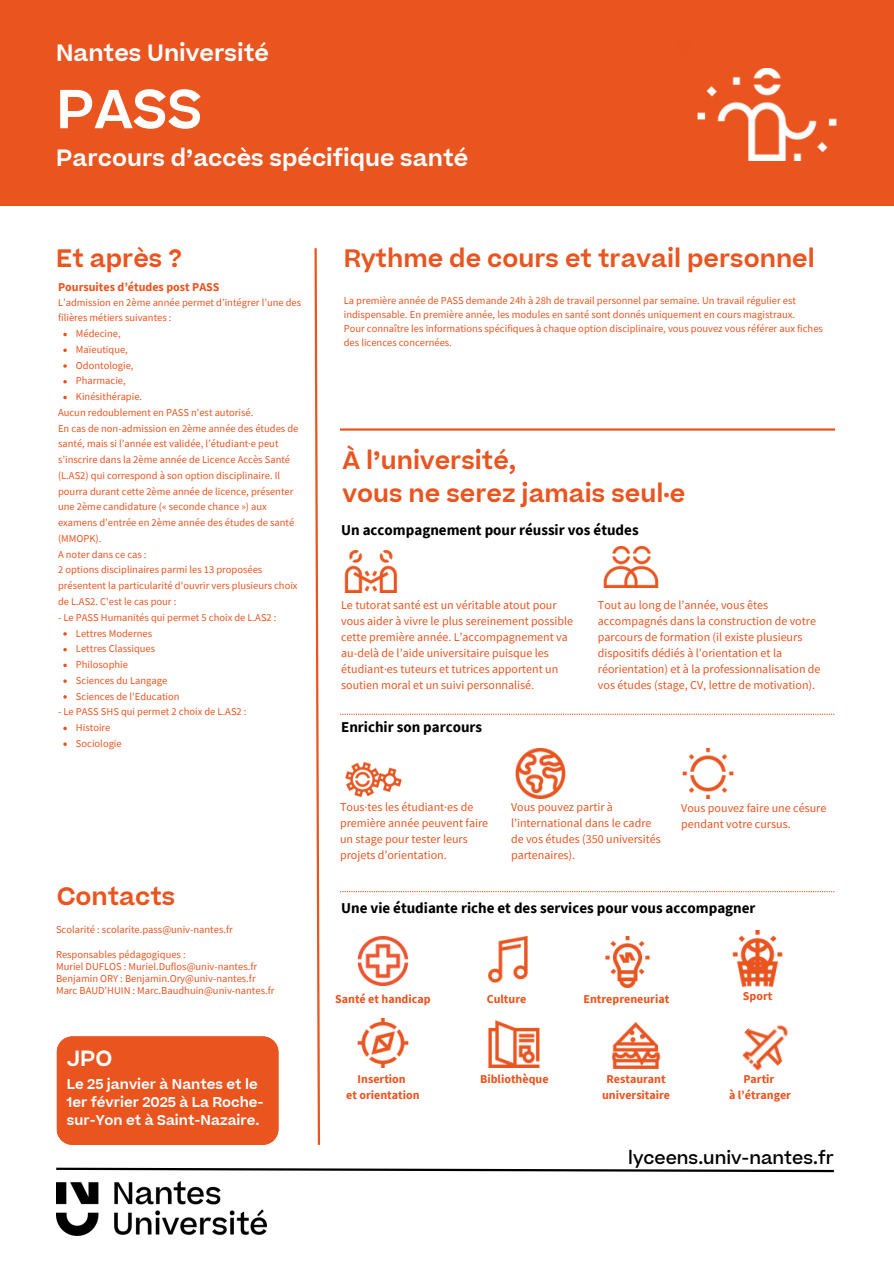
<style>
.page{position:relative;width:894px;height:1264px;background:#fff}
.page>*{position:absolute;margin:0;border:0;box-sizing:border-box;transform-origin:0 0}
.t1{font:600 52.5px "Beatrice";color:#fff}
.t2{font:600 24px/32.7px "Beatrice";color:#ea541f}
.t3{font:600 22.5px "Beatrice";color:#fff}
.t4{font:600 21px "Beatrice";color:#fff}
.t5{font:500 17.4px "Beatrice";color:#000}
.t6{font:700 15px "Source Sans Pro";color:#000}
.t7{font:600 13.5px/18px "Beatrice";color:#fff}
.t8{font:12px/16px "Source Sans Pro";color:#ea541f}
.t9{font:700 12px/16px "Source Sans Pro";color:#ea541f;text-align:center}
.t10{font:10.5px/15.8px "Source Sans Pro";color:#ea541f}
</style>
<div class="page">
<svg style="left:314px;top:248px;width:7px;height:897px"></svg>
<div style="left:0;top:0;width:893px;height:205px;background:#ea541f"></div>
<img style="left:697px;top:69px;width:140px;height:92px">
<img style="left:56px;top:1181px;width:211px;height:54px">
<svg style="left:56px;top:1167px;width:778px;height:6px"></svg>
<div style="left:57px;top:1036px;width:221px;height:108px;background:#ea541f"></div>
<svg style="left:63px;top:333px;width:4px;height:3px"></svg>
<svg style="left:63px;top:348px;width:4px;height:4px"></svg>
<svg style="left:63px;top:364px;width:4px;height:4px"></svg>
<svg style="left:63px;top:380px;width:4px;height:3px"></svg>
<svg style="left:63px;top:396px;width:4px;height:3px"></svg>
<svg style="left:63px;top:632px;width:4px;height:3px"></svg>
<svg style="left:63px;top:648px;width:4px;height:3px"></svg>
<svg style="left:63px;top:663px;width:4px;height:4px"></svg>
<svg style="left:63px;top:679px;width:4px;height:4px"></svg>
<svg style="left:63px;top:695px;width:4px;height:3px"></svg>
<svg style="left:63px;top:726px;width:4px;height:4px"></svg>
<svg style="left:63px;top:742px;width:4px;height:4px"></svg>
<img style="left:682px;top:748px;width:52px;height:50px">
<img style="left:357px;top:936px;width:52px;height:49px">
<img style="left:488px;top:1020px;width:52px;height:47px">
<img style="left:515px;top:748px;width:51px;height:50px">
<img style="left:345px;top:762px;width:57px;height:34px">
<img style="left:742px;top:1025px;width:46px;height:46px">
<img style="left:732px;top:930px;width:51px;height:57px">
<img style="left:357px;top:1018px;width:52px;height:49px">
<img style="left:611px;top:1022px;width:50px;height:46px">
<img style="left:488px;top:936px;width:40px;height:46px">
<img style="left:605px;top:936px;width:45px;height:51px">
<svg style="left:340px;top:713px;width:494px;height:1px"></svg>
<hr style="left:340px;top:428px;width:494px;height:2px;background:#ea541f">
<svg style="left:340px;top:891px;width:494px;height:1px"></svg>
<img style="left:603px;top:546px;width:56px;height:41px">
<img style="left:344px;top:550px;width:54px;height:43px">
<p class="t3" style="left:56px;top:45px;width:214px">Nantes Université</p>
<p class="t1" style="left:56px;top:90px;width:148px">PASS</p>
<h3 class="t3" style="left:56px;top:149px;width:413px">Parcours d’accès spécifique santé</h3>
<p class="t2" style="left:56px;top:245px;width:127px">Et après ?</p>
<p class="t2" style="left:343px;top:245px;width:472px">Rythme de cours et travail personnel</p>
<p class="t9" style="left:58px;top:278px;width:163px">Poursuites d’études post PASS</p>
<p class="t10" style="left:58px;top:294px;width:244px">L’admission en 2ème année permet d’intégrer l’une des filières métiers suivantes :</p>
<p class="t10" style="left:76px;top:325px;width:46px">Médecine,</p>
<p class="t10" style="left:76px;top:341px;width:53px">Maïeutique,</p>
<p class="t10" style="left:76px;top:357px;width:59px">Odontologie,</p>
<p class="t10" style="left:76px;top:373px;width:51px">Pharmacie,</p>
<p class="t10" style="left:76px;top:388px;width:68px">Kinésithérapie.</p>
<p class="t10" style="left:58px;top:404px;width:197px">Aucun redoublement en PASS n'est autorisé.</p>
<p class="t10" style="left:58px;top:420px;width:242px">En cas de non-admission en 2ème année des études de santé, mais si l’année est validée, l’étudiant·e peut s’inscrire dans la 2ème année de Licence Accès Santé (L.AS2) qui correspond à son option disciplinaire. Il pourra durant cette 2ème année de licence, présenter une 2ème candidature (« seconde chance ») aux examens d’entrée en 2ème année des études de santé (MMOPK).</p>
<p class="t10" style="left:58px;top:546px;width:90px">A noter dans ce cas :</p>
<p class="t10" style="left:58px;top:562px;width:241px">2 options disciplinaires parmi les 13 proposées présentent la particularité d'ouvrir vers plusieurs choix de L.AS2. C'est le cas pour :</p>
<p class="t10" style="left:58px;top:609px;width:220px">- Le PASS Humanités qui permet 5 choix de L.AS2 :</p>
<p class="t10" style="left:76px;top:625px;width:78px">Lettres Modernes</p>
<p class="t10" style="left:76px;top:640px;width:81px">Lettres Classiques</p>
<p class="t10" style="left:76px;top:656px;width:54px">Philosophie</p>
<p class="t10" style="left:76px;top:672px;width:93px">Sciences du Langage</p>
<h2 class="t10" style="left:76px;top:688px;width:105px">Sciences de l'Education</h2>
<p class="t10" style="left:58px;top:703px;width:190px">- Le PASS SHS qui permet 2 choix de L.AS2 :</p>
<p class="t10" style="left:76px;top:719px;width:36px">Histoire</p>
<p class="t10" style="left:76px;top:735px;width:47px">Sociologie</p>
<p class="t2" style="left:57px;top:883px;width:120px">Contacts</p>
<p class="t10" style="left:56px;top:921px;width:178px">Scolarité : scolarite.pass@univ-nantes.fr</p>
<p class="t10" style="left:56px;top:945px;width:131px">Responsables pédagogiques :</p>
<h4 class="t10" style="left:56px;top:958px;width:202px">Muriel DUFLOS : Muriel.Duflos@univ-nantes.fr</h4>
<h2 class="t10" style="left:56px;top:970px;width:201px">Benjamin ORY : Benjamin.Ory@univ-nantes.fr</h2>
<p class="t10" style="left:56px;top:982px;width:220px">Marc BAUD’HUIN : Marc.Baudhuin@univ-nantes.fr</p>
<h2 class="t4" style="left:67px;top:1051px;width:47px">JPO</h2>
<h2 class="t7" style="left:67px;top:1076px;width:198px">Le 25 janvier à Nantes et le<br>1er février 2025 à La Roche&shy;sur-Yon et à Saint-Nazaire.</h2>
<h1 class="t10" style="left:343px;top:293px;width:453px;line-height:14px">La première année de PASS demande 24h à 28h de travail personnel par semaine. Un travail régulier est indispensable. En première année, les modules en santé sont donnés uniquement en cours magistraux.</h1>
<h2 class="t10" style="left:343px;top:321px;width:480px;line-height:14px">Pour connaître les informations spécifiques à chaque option disciplinaire, vous pouvez vous référer aux fiches des licences concernées.</h2>
<h6 class="t2" style="left:342px;top:447px;width:344px">À l’université,<br>vous ne serez jamais seul·e</h6>
<h5 class="t6" style="left:341px;top:520px;width:299px">Un accompagnement pour réussir vos études</h5>
<p class="t8" style="left:341px;top:596px;width:233px">Le tutorat santé est un véritable atout pour vous aider à vivre le plus sereinement possible cette première année. L’accompagnement va au-delà de l’aide universitaire puisque les étudiant·es tuteurs et tutrices apportent un soutien moral et un suivi personnalisé.</p>
<h5 class="t8" style="left:597px;top:596px;width:224px">Tout au long de l’année, vous êtes accompagnés dans la construction de votre parcours de formation (il existe plusieurs dispositifs dédiés à l’orientation et la réorientation) et à la professionnalisation de vos études (stage, CV, lettre de motivation).</h5>
<h5 class="t6" style="left:341px;top:717px;width:143px">Enrichir son parcours</h5>
<h6 class="t8" style="left:340px;top:799px;width:149px">Tous·tes les étudiant·es de première année peuvent faire un stage pour tester leurs projets d’orientation.</h6>
<p class="t8" style="left:511px;top:799px;width:151px">Vous pouvez partir à l’international dans le cadre de vos études (350 universités partenaires).</p>
<h5 class="t8" style="left:681px;top:800px;width:146px">Vous pouvez faire une césure pendant votre cursus.</h5>
<h5 class="t6" style="left:341px;top:897px;width:416px">Une vie étudiante riche et des services pour vous accompagner</h5>
<h4 class="t9" style="left:335px;top:990px;width:97px">Santé et handicap</h4>
<p class="t9" style="left:486px;top:990px;width:41px">Culture</p>
<p class="t9" style="left:583px;top:990px;width:87px">Entrepreneuriat</p>
<p class="t9" style="left:742px;top:987px;width:31px">Sport</p>
<p class="t9" style="left:346px;top:1070px;width:75px">Insertion<br>et orientation</p>
<h5 class="t9" style="left:480px;top:1070px;width:70px">Bibliothèque</h5>
<h5 class="t9" style="left:602px;top:1070px;width:70px">Restaurant universitaire</h5>
<h5 class="t9" style="left:728px;top:1070px;width:63px">Partir<br>à l’étranger</h5>
<h6 class="t5" style="left:628px;top:1151px;width:207px">lyceens.univ-nantes.fr</h6>
</div>
